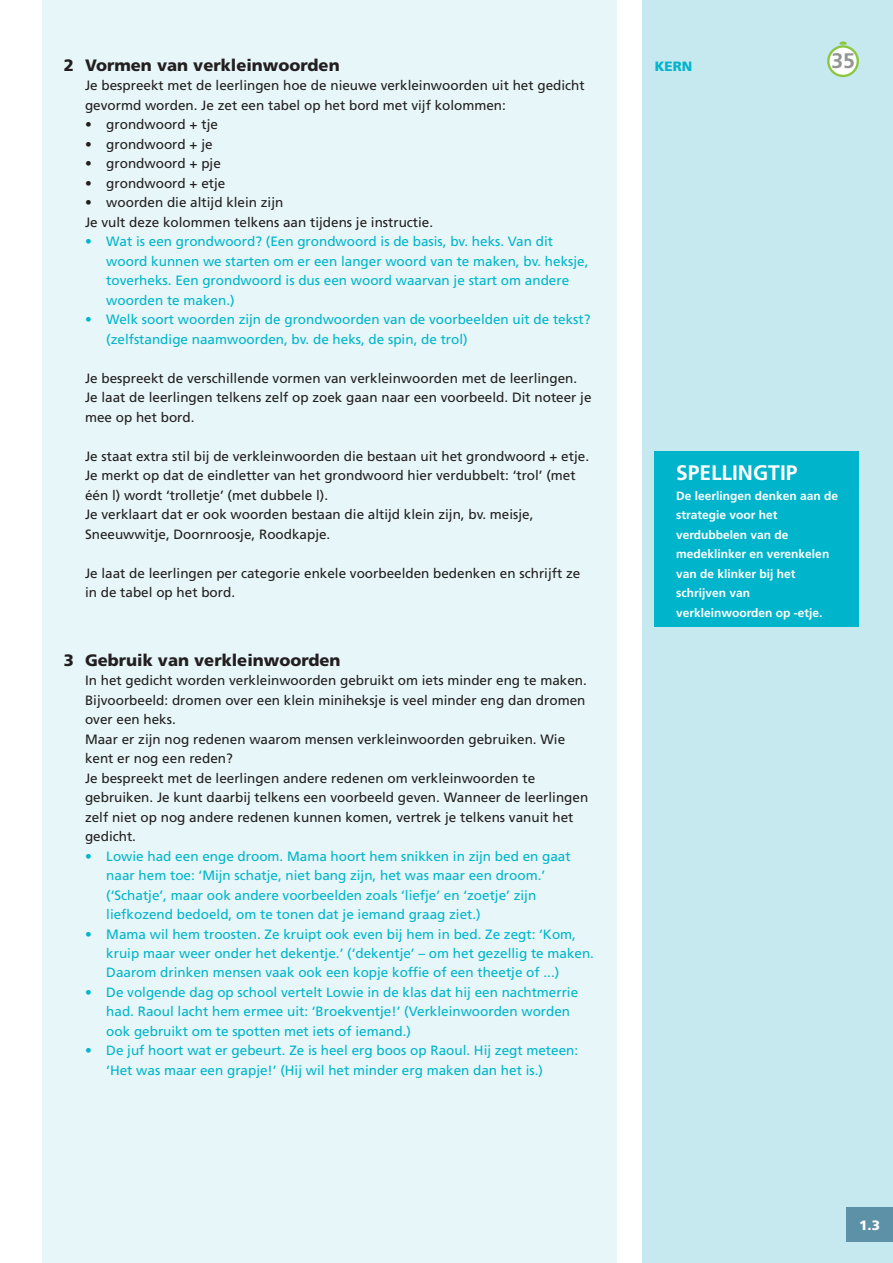
<style>
.page{position:relative;width:893px;height:1263px;background:#fff}
.page>*{position:absolute;margin:0;border:0;box-sizing:border-box;transform-origin:0 0}
.t1{font:700 21px "Frutiger LT Std";color:#fff}
.t2{font:700 21px "Frutiger LT Std";color:#939595}
.t3{font:900 16.5px "Frutiger LT Std";color:#231f20}
.t4{font:13.5px/19.5px "Frutiger LT Std";color:#231f20}
.t5{font:13.5px/19.5px "Frutiger LT Std";color:#00b5cb}
.t6{font:900 13.5px "Frutiger LT Std";color:#00b5cb}
.t7{font:900 13.5px "Frutiger LT Std";color:#fff}
.t8{font:700 12px/19.5px "Frutiger LT Std";color:#fff}
</style>
<div class="page">
<div style="left:642px;top:0;width:251px;height:1263px;background:#c6e8ef"></div>
<div style="left:43px;top:0;width:574px;height:1263px;background:#e7f6f8"></div>
<div style="left:846px;top:1208px;width:47px;height:34px;background:#5d91a7"></div>
<div style="left:828px;top:46px;width:30px;height:30px;background:#fff;border-radius:50%"></div>
<div style="left:827px;top:45px;width:32px;height:32px;border:2px solid #8bc63f;border-radius:50%"></div>
<svg style="left:839px;top:41px;width:8px;height:4px"></svg>
<div style="left:655px;top:451px;width:204px;height:175px;background:#00b5cb"></div>
<p class="t3" style="left:64px;top:55px;width:277px">2 Vormen van verkleinwoorden</p>
<p class="t4" style="left:85px;top:76px;width:501px">Je bespreekt met de leerlingen hoe de nieuwe verkleinwoorden uit het gedicht gevormd worden. Je zet een tabel op het bord met vijf kolommen:</p>
<p class="t4" style="left:85px;top:115px;width:134px">• grondwoord + tje</p>
<p class="t4" style="left:85px;top:134px;width:129px">• grondwoord + je</p>
<p class="t4" style="left:85px;top:154px;width:137px">• grondwoord + pje</p>
<p class="t4" style="left:85px;top:173px;width:142px">• grondwoord + etje</p>
<p class="t4" style="left:85px;top:193px;width:350px">• woorden die altijd klein zijn<br>Je vult deze kolommen telkens aan tijdens je instructie.</p>
<p class="t5" style="left:106px;top:232px;width:484px;text-indent:-21px">• Wat is een grondwoord? (Een grondwoord is de basis, bv. heks. Van dit woord kunnen we starten om er een langer woord van te maken, bv. heksje, toverheks. Een grondwoord is dus een woord waarvan je start om andere woorden te maken.)</p>
<p class="t5" style="left:106px;top:310px;width:486px;text-indent:-21px">• Welk soort woorden zijn de grondwoorden van de voorbeelden uit de tekst? (zelfstandige naamwoorden, bv. de heks, de spin, de trol)</p>
<p class="t4" style="left:85px;top:368px;width:508px">Je bespreekt de verschillende vormen van verkleinwoorden met de leerlingen.<br>Je laat de leerlingen telkens zelf op zoek gaan naar een voorbeeld. Dit noteer je mee op het bord.</p>
<p class="t4" style="left:85px;top:446px;width:506px">Je staat extra stil bij de verkleinwoorden die bestaan uit het grondwoord + etje.<br>Je merkt op dat de eindletter van het grondwoord hier verdubbelt: ‘trol’ (met één l) wordt ‘trolletje’ (met dubbele l).<br>Je verklaart dat er ook woorden bestaan die altijd klein zijn, bv. meisje, Sneeuwwitje, Doornroosje, Roodkapje.</p>
<p class="t4" style="left:85px;top:563px;width:497px">Je laat de leerlingen per categorie enkele voorbeelden bedenken en schrijft ze in de tabel op het bord.</p>
<p class="t3" style="left:64px;top:650px;width:278px">3 Gebruik van verkleinwoorden</p>
<p class="t4" style="left:85px;top:671px;width:505px">In het gedicht worden verkleinwoorden gebruikt om iets minder eng te maken.<br>Bijvoorbeeld: dromen over een klein miniheksje is veel minder eng dan dromen over een heks.<br>Maar er zijn nog redenen waarom mensen verkleinwoorden gebruiken. Wie kent er nog een reden?<br>Je bespreekt met de leerlingen andere redenen om verkleinwoorden te gebruiken. Je kunt daarbij telkens een voorbeeld geven. Wanneer de leerlingen zelf niet op nog andere redenen kunnen komen, vertrek je telkens vanuit het gedicht.</p>
<p class="t5" style="left:106px;top:846px;width:466px;text-indent:-21px">• Lowie had een enge droom. Mama hoort hem snikken in zijn bed en gaat naar hem toe: ‘Mijn schatje, niet bang zijn, het was maar een droom.’ (‘Schatje’, maar ook andere voorbeelden zoals ‘liefje’ en ‘zoetje’ zijn liefkozend bedoeld, om te tonen dat je iemand graag ziet.)</p>
<p class="t5" style="left:106px;top:924px;width:489px;text-indent:-21px">• Mama wil hem troosten. Ze kruipt ook even bij hem in bed. Ze zegt: ‘Kom, kruip maar weer onder het dekentje.’ (‘dekentje’ – om het gezellig te maken.<br>Daarom drinken mensen vaak ook een kopje koffie of een theetje of ...)</p>
<p class="t5" style="left:106px;top:982px;width:473px;text-indent:-21px">• De volgende dag op school vertelt Lowie in de klas dat hij een nachtmerrie had. Raoul lacht hem ermee uit: ‘Broekventje!’ (Verkleinwoorden worden ook gebruikt om te spotten met iets of iemand.)</p>
<p class="t5" style="left:106px;top:1041px;width:473px;text-indent:-21px">• De juf hoort wat er gebeurt. Ze is heel erg boos op Raoul. Hij zegt meteen: ‘Het was maar een grapje!’ (Hij wil het minder erg maken dan het is.)</p>
<p class="t6" style="left:655px;top:58px;width:39px">KERN</p>
<h1 class="t2" style="left:831px;top:49px;width:25px">35</h1>
<h1 class="t1" style="left:676px;top:461px;width:123px">SPELLINGTIP</h1>
<p class="t8" style="left:676px;top:486px;width:164px">De leerlingen denken aan de strategie voor het verdubbelen van de medeklinker en verenkelen van de klinker bij het schrijven van verkleinwoorden op -etje.</p>
<p class="t7" style="left:859px;top:1217px;width:22px">1.3</p>
</div>
